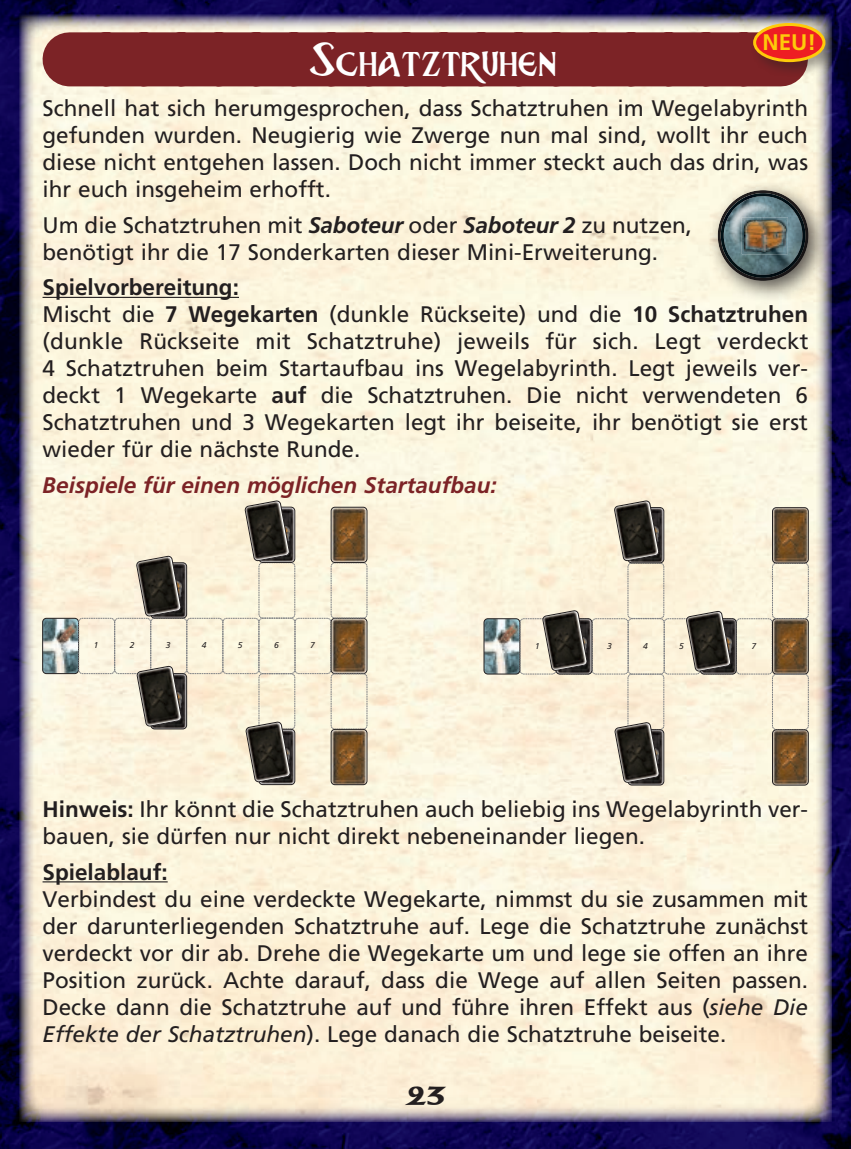
<style>
.page{position:relative;width:851px;height:1149px;background:#fff}
.page>*{position:absolute;margin:0;border:0;box-sizing:border-box;transform-origin:0 0}
.Überschrift_1_Sabote{font:48px "Breathe Fire";color:#fff}
.t1{font:24px "American Uncial Bold AMIGO";color:#231f20}
.Text_Saboteur_20{font:22.5px/27px "Frutiger LT Std";color:#231f20;text-align:justify}
.Beispiel{font:italic 700 22.5px "Frutiger LT Std";color:#7c2326}
.Text_Saboteur_20-2{font:700 22.5px "Frutiger LT Std";color:#231f20}
.t2{font:700 22.5px "Frutiger LT Std";color:#feca0a}
.Text_Saboteur_20-3{font:italic 8.4px "Frutiger LT Std";color:#231f20}
.s1{font-weight:700;font-style:italic}
.s2{font-weight:700}
.s3{font-style:italic}
</style>
<div class="page">
<img style="left:0;top:0;width:850px;height:1148px">
<img style="left:19px;top:15px;width:812px;height:1106px">
<div style="left:70px;top:32px;width:711px;height:54px;background:#7c2326"></div>
<hr style="left:43px;top:297px;width:196px;height:1px;background:#231f20">
<hr style="left:43px;top:881px;width:125px;height:1px;background:#231f20">
<div style="left:749px;top:20px;width:91px;height:57px;background:#231f20;opacity:.4"></div>
<div style="left:754px;top:24px;width:69px;height:37px;background:#ee1d23;border-radius:50%"></div>
<div style="left:753px;top:23px;width:72px;height:39px;border:3px solid #feca0a;border-radius:50%"></div>
<div style="left:707px;top:180px;width:123px;height:123px;background:#231f20;opacity:.75"></div>
<div style="left:716px;top:187px;width:96px;height:99px;background:#231f20;opacity:.75"></div>
<img style="left:43px;top:618px;width:35px;height:55px">
<div style="left:43px;top:618px;width:36px;height:55px;border:1px solid #231f20;border-radius:4px"></div>
<svg style="left:78px;top:500px;width:289px;height:284px;background:#d6ccb7"></svg>
<img style="left:484px;top:618px;width:35px;height:55px">
<div style="left:484px;top:618px;width:36px;height:56px;border:1px solid #231f20;border-radius:4px"></div>
<svg style="left:519px;top:500px;width:289px;height:284px;background:#d6cdb7"></svg>
<p class="t2" style="left:762px;top:29px;width:55px">NEU!</p>
<p class="Überschrift_1_Sabote" style="left:310px;top:35px;width:248px">Schatztruhen</p>
<p class="Text_Saboteur_20" style="left:43px;top:95px;width:767px">Schnell hat sich herumgesprochen, dass Schatztruhen im Wegelabyrinth gefunden wurden. Neugierig wie Zwerge nun mal sind, wollt ihr euch diese nicht entgehen lassen. Doch nicht immer steckt auch das drin, was ihr euch insgeheim erhofft.</p>
<p class="Text_Saboteur_20" style="left:43px;top:211px;width:651px">Um die Schatztruhen mit <span class="s1">Saboteur</span> oder <span class="s1">Saboteur 2</span> zu nutzen, benötigt ihr die 17 Sonderkarten dieser Mini-Erweiterung.</p>
<p class="Text_Saboteur_20-2" style="left:43px;top:274px;width:198px">Spielvorbereitung:</p>
<p class="Text_Saboteur_20" style="left:43px;top:301px;width:767px">Mischt die <span class="s2">7 Wegekarten</span> (dunkle Rückseite) und die <span class="s2">10 Schatztruhen </span>(dunkle Rückseite mit Schatztruhe) jeweils für sich. Legt verdeckt 4 Schatztruhen beim Startaufbau ins Wegelabyrinth. Legt jeweils ver&shy;deckt 1 Wegekarte <span class="s2">auf</span> die Schatztruhen. Die nicht verwendeten 6<br>Schatztruhen und 3 Wegekarten legt ihr beiseite, ihr benötigt sie erst wieder für die nächste Runde.</p>
<p class="Beispiel" style="left:43px;top:471px;width:455px">Beispiele für einen möglichen Startaufbau:</p>
<p class="Text_Saboteur_20-3" style="left:94px;top:640px;width:6px">1</p>
<p class="Text_Saboteur_20-3" style="left:130px;top:640px;width:6px">2</p>
<p class="Text_Saboteur_20-3" style="left:166px;top:640px;width:6px">3</p>
<p class="Text_Saboteur_20-3" style="left:202px;top:640px;width:6px">4</p>
<p class="Text_Saboteur_20-3" style="left:238px;top:640px;width:6px">5</p>
<p class="Text_Saboteur_20-3" style="left:274px;top:640px;width:6px">6</p>
<p class="Text_Saboteur_20-3" style="left:310px;top:640px;width:6px">7</p>
<p class="Text_Saboteur_20-3" style="left:535px;top:640px;width:6px">1</p>
<p class="Text_Saboteur_20-3" style="left:607px;top:640px;width:6px">3</p>
<p class="Text_Saboteur_20-3" style="left:643px;top:640px;width:6px">4</p>
<p class="Text_Saboteur_20-3" style="left:679px;top:640px;width:6px">5</p>
<p class="Text_Saboteur_20-3" style="left:751px;top:640px;width:6px">7</p>
<p class="Text_Saboteur_20" style="left:43px;top:795px;width:765px"><span class="s2">Hinweis:</span> Ihr könnt die Schatztruhen auch beliebig ins Wegelabyrinth ver&shy;bauen, sie dürfen nur nicht direkt nebeneinander liegen.</p>
<p class="Text_Saboteur_20-2" style="left:43px;top:858px;width:127px">Spielablauf:</p>
<p class="Text_Saboteur_20" style="left:43px;top:885px;width:767px">Verbindest du eine verdeckte Wegekarte, nimmst du sie zusammen mit der darunterliegenden Schatztruhe auf. Lege die Schatztruhe zunächst verdeckt vor dir ab. Drehe die Wegekarte um und lege sie offen an ihre Position zurück. Achte darauf, dass die Wege auf allen Seiten passen.<br>Decke dann die Schatztruhe auf und führe ihren Effekt aus (<span class="s3">siehe Die Effekte der Schatztruhen</span>). Lege danach die Schatztruhe beiseite.</p>
<p class="t1" style="left:404px;top:1080px;width:44px">23</p>
</div>
